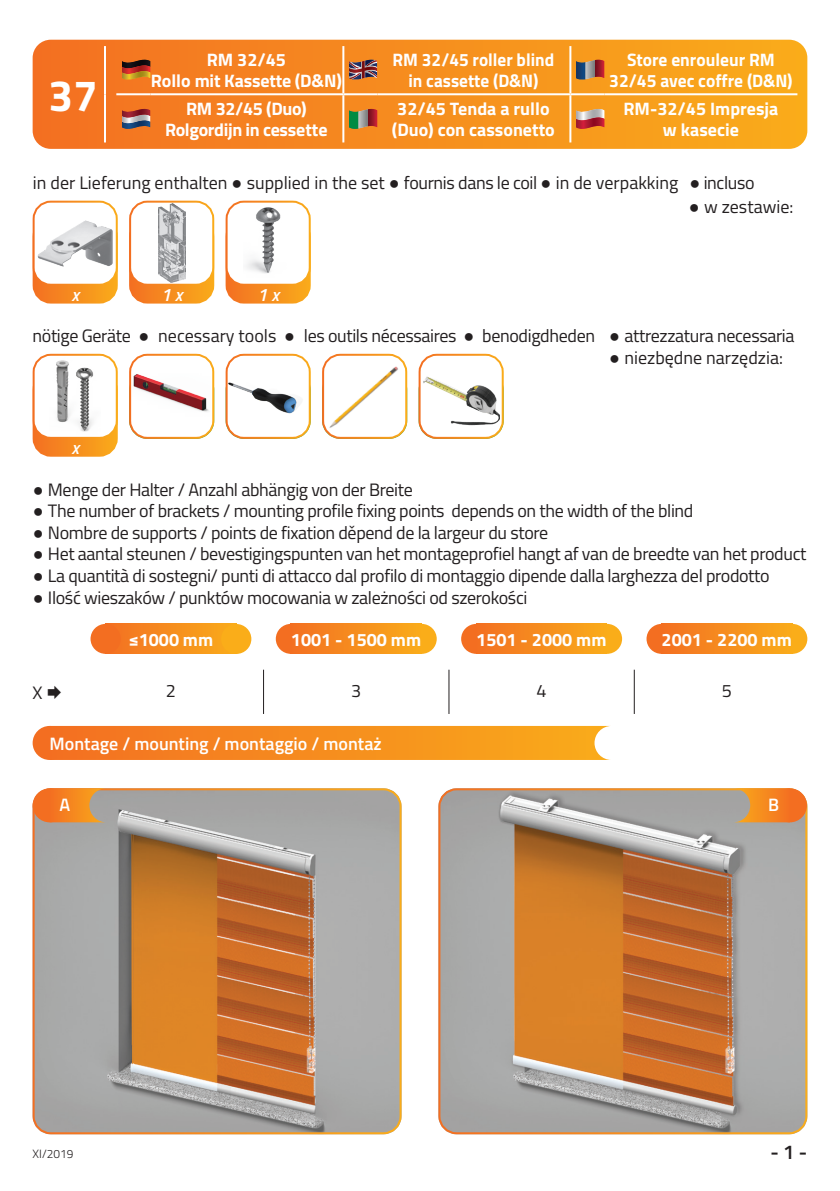
<style>
.page{position:relative;width:840px;height:1191px;background:#fff}
.page>*{position:absolute;margin:0;border:0;box-sizing:border-box;transform-origin:0 0}
.t1{font:700 44px "Titillium";color:#fff}
.t2{font:600 20px "Titillium";color:#231f20}
.t3{font:18px "Titillium";letter-spacing:-.02em;color:#231f20}
.t4{font:700 18px/21.6px "Titillium";color:#fff;text-align:center}
.t5{font:18px "Titillium";color:#231f20}
.t6{font:600 18px "Titillium";color:#fff}
.t7{font:700 18px/21.6px "Titillium";color:#fff;text-align:center;scale:.96 1}
.t8{font:700 18px/21.6px "Titillium";letter-spacing:-.02em;color:#fff;text-align:center}
.t9{font:italic 600 18px "Titillium";color:#fff}
.t10{font:300 12px "Titillium";color:#231f20}
.s1{font-family:"Arial"}
</style>
<div class="page">
<svg style="left:132px;top:277px;width:81px;height:25px"></svg>
<div style="left:129px;top:218px;width:85px;height:85px;border:2px solid #fff;border-radius:17px"></div>
<div style="left:130px;top:202px;width:83px;height:83px;background:#fff;border-radius:17px"></div>
<img style="left:158px;top:204px;width:27px;height:79px">
<div style="left:129px;top:201px;width:85px;height:85px;border:2px solid #fff;border-radius:17px"></div>
<svg style="left:228px;top:277px;width:81px;height:25px"></svg>
<div style="left:225px;top:218px;width:85px;height:85px;border:2px solid #fff;border-radius:17px"></div>
<div style="left:226px;top:202px;width:83px;height:83px;background:#fff;border-radius:17px"></div>
<img style="left:246px;top:207px;width:35px;height:66px">
<div style="left:225px;top:201px;width:85px;height:85px;border:2px solid #fff;border-radius:17px"></div>
<div style="left:33px;top:726px;width:34px;height:34px;background:#f36e21;border-radius:50%"></div>
<svg style="left:54px;top:726px;width:556px;height:34px;background:#f68f22"></svg>
<img style="left:33px;top:788px;width:368px;height:346px">
<div style="left:33px;top:788px;width:368px;height:346px;border:2px solid #fff;border-radius:17px"></div>
<div style="left:33px;top:788px;width:34px;height:34px;background:#f36e21;border-radius:50%"></div>
<svg style="left:53px;top:788px;width:53px;height:34px"></svg>
<img style="left:441px;top:788px;width:365px;height:346px">
<div style="left:438px;top:788px;width:368px;height:346px;border:2px solid #fff;border-radius:17px"></div>
<div style="left:772px;top:788px;width:34px;height:34px;background:#f36e21;border-radius:50%"></div>
<svg style="left:732px;top:788px;width:56px;height:34px"></svg>
<div style="left:275px;top:624px;width:31px;height:30px;background:#f36e21;border-radius:50%"></div>
<div style="left:406px;top:624px;width:30px;height:30px;background:#faad19;border-radius:50%"></div>
<div style="left:290px;top:624px;width:131px;height:30px;background:linear-gradient(to right,#f36f22,#f9ab1a)"></div>
<div style="left:461px;top:624px;width:30px;height:30px;background:#f36e21;border-radius:50%"></div>
<div style="left:591px;top:624px;width:30px;height:30px;background:#faad19;border-radius:50%"></div>
<div style="left:476px;top:624px;width:130px;height:30px;background:linear-gradient(to right,#f37022,#f9ab1a)"></div>
<div style="left:646px;top:624px;width:30px;height:30px;background:#f36e21;border-radius:50%"></div>
<div style="left:776px;top:624px;width:30px;height:30px;background:#faad19;border-radius:50%"></div>
<div style="left:661px;top:624px;width:130px;height:30px;background:linear-gradient(to right,#f36f22,#f9aa1a)"></div>
<hr style="left:263px;top:669px;width:1px;height:45px;background:#231f20">
<hr style="left:448px;top:669px;width:1px;height:45px;background:#231f20">
<hr style="left:633px;top:669px;width:1px;height:45px;background:#231f20">
<div style="left:106px;top:624px;width:130px;height:30px;background:linear-gradient(to right,#f37022,#f9ab1a)"></div>
<div style="left:90px;top:624px;width:31px;height:30px;background:#f36e21;border-radius:50%"></div>
<div style="left:221px;top:624px;width:30px;height:30px;background:#faad19;border-radius:50%"></div>
<svg style="left:36px;top:430px;width:79px;height:24px"></svg>
<div style="left:33px;top:372px;width:85px;height:85px;border:2px solid #fff;border-radius:17px"></div>
<div style="left:34px;top:355px;width:83px;height:83px;background:#fff;border-radius:17px"></div>
<img style="left:56px;top:360px;width:38px;height:72px">
<div style="left:33px;top:354px;width:85px;height:85px;border:2px solid #fff;border-radius:17px"></div>
<img style="left:423px;top:376px;width:76px;height:54px">
<div style="left:418px;top:354px;width:85px;height:85px;border:2px solid #fff;border-radius:17px"></div>
<img style="left:228px;top:382px;width:72px;height:32px">
<div style="left:225px;top:354px;width:85px;height:85px;border:2px solid #fff;border-radius:17px"></div>
<img style="left:325px;top:356px;width:82px;height:80px">
<div style="left:322px;top:354px;width:85px;height:85px;border:2px solid #fff;border-radius:17px"></div>
<img style="left:133px;top:374px;width:76px;height:38px">
<div style="left:129px;top:354px;width:85px;height:85px;border:2px solid #fff;border-radius:17px"></div>
<svg style="left:34px;top:277px;width:81px;height:25px"></svg>
<div style="left:33px;top:218px;width:85px;height:85px;border:2px solid #fff;border-radius:17px"></div>
<div style="left:34px;top:202px;width:83px;height:83px;background:#fff;border-radius:17px"></div>
<img style="left:38px;top:220px;width:74px;height:46px">
<div style="left:33px;top:201px;width:85px;height:85px;border:2px solid #fff;border-radius:17px"></div>
<svg style="left:33px;top:40px;width:773px;height:109px;background:#f68e1f"></svg>
<hr style="left:342px;top:46px;width:2px;height:47px;background:#fff">
<hr style="left:569px;top:46px;width:2px;height:47px;background:#fff">
<hr style="left:116px;top:93px;width:34px;height:2px;background:#fff">
<hr style="left:150px;top:93px;width:193px;height:2px;background:#fff">
<hr style="left:343px;top:93px;width:34px;height:2px;background:#fff">
<hr style="left:342px;top:95px;width:2px;height:47px;background:#fff">
<hr style="left:377px;top:93px;width:193px;height:2px;background:#fff">
<hr style="left:570px;top:93px;width:34px;height:2px;background:#fff">
<hr style="left:569px;top:95px;width:2px;height:47px;background:#fff">
<hr style="left:604px;top:93px;width:193px;height:2px;background:#fff">
<hr style="left:104px;top:46px;width:2px;height:48px;background:#fff">
<hr style="left:104px;top:94px;width:2px;height:48px;background:#fff">
<img style="left:122px;top:60px;width:28px;height:5px">
<img style="left:122px;top:65px;width:28px;height:6px">
<img style="left:122px;top:71px;width:28px;height:8px">
<svg style="left:349px;top:60px;width:28px;height:20px"></svg>
<img style="left:575px;top:60px;width:29px;height:19px">
<img style="left:122px;top:123px;width:28px;height:6px">
<img style="left:122px;top:117px;width:28px;height:6px">
<img style="left:122px;top:109px;width:28px;height:8px">
<svg style="left:349px;top:109px;width:28px;height:20px"></svg>
<img style="left:358px;top:109px;width:19px;height:19px">
<img style="left:575px;top:109px;width:29px;height:8px">
<img style="left:575px;top:117px;width:29px;height:12px">
<h1 class="t1" style="left:49px;top:62px;width:51px">37</h1>
<p class="t4" style="left:151px;top:48px;width:192px">RM 32/45<br>Rollo mit Kassette (D&amp;N)</p>
<p class="t7" style="left:392px;top:48px;width:170px">RM 32/45 roller blind in cassette (D&amp;N)</p>
<p class="t4" style="left:609px;top:48px;width:185px">Store enrouleur RM<br>32/45 avec coffre (D&amp;N)</p>
<p class="t8" style="left:165px;top:97px;width:164px">RM 32/45 (Duo)<br>Rolgordijn in cessette</p>
<p class="t4" style="left:392px;top:97px;width:164px;text-align:left">32/45 Tenda a rullo (Duo) con cassonetto</p>
<p class="t4" style="left:623px;top:97px;width:156px">RM-32/45 Impresja w kasecie</p>
<p class="t5" style="left:33px;top:170px;width:722px">in der Lieferung enthalten <span class="s1">●</span> supplied in the set <span class="s1">●</span> fournis dans le coil <span class="s1">●</span> in de verpakking <span class="s1">●</span> incluso</p>
<p class="t5" style="left:688px;top:194px;width:106px"><span class="s1">●</span> w zestawie:</p>
<p class="t9" style="left:71px;top:281px;width:9px">x</p>
<p class="t9" style="left:161px;top:281px;width:23px">1 x</p>
<p class="t9" style="left:257px;top:281px;width:23px">1 x</p>
<p class="t3" style="left:33px;top:323px;width:763px">nötige Geräte <span class="s1">●</span> necessary tools <span class="s1">●</span> les outils nécessaires <span class="s1">●</span> benodigdheden <span class="s1">●</span> attrezzatura necessaria</p>
<p class="t5" style="left:609px;top:344px;width:175px"><span class="s1">●</span> niezbędne narzędzia:</p>
<p class="t9" style="left:71px;top:434px;width:9px">x</p>
<p class="t3" style="left:33px;top:476px;width:381px"><span class="s1">●</span> Menge der Halter / Anzahl abhängig von der Breite</p>
<p class="t3" style="left:33px;top:498px;width:661px"><span class="s1">●</span> The number of brackets / mounting profile fixing points depends on the width of the blind</p>
<p class="t3" style="left:33px;top:519px;width:517px"><span class="s1">●</span> Nombre de supports / points de fixation děpend de la largeur du store</p>
<p class="t3" style="left:33px;top:541px;width:774px"><span class="s1">●</span> Het aantal steunen / bevestigingspunten van het montageprofiel hangt af van de breedte van het product</p>
<p class="t3" style="left:33px;top:562px;width:738px"><span class="s1">●</span> La quantità di sostegni/ punti di attacco dal profilo di montaggio dipende dalla larghezza del prodotto</p>
<p class="t3" style="left:33px;top:584px;width:496px"><span class="s1">●</span> Ilość wieszaków / punktów mocowania w zależności od szerokości</p>
<p class="t4" style="left:129px;top:627px;width:86px">≤1000 mm</p>
<p class="t4" style="left:291px;top:627px;width:132px">1001 - 1500 mm</p>
<p class="t4" style="left:476px;top:627px;width:132px">1501 - 2000 mm</p>
<p class="t4" style="left:661px;top:627px;width:132px">2001 - 2200 mm</p>
<p class="t3" style="left:33px;top:679px;width:12px">X</p>
<p class="t3" style="left:166px;top:678px;width:12px">2</p>
<p class="t3" style="left:351px;top:678px;width:12px">3</p>
<p class="t3" style="left:536px;top:678px;width:12px">4</p>
<p class="t3" style="left:721px;top:678px;width:12px">5</p>
<p class="t6" style="left:50px;top:730px;width:333px">Montage / mounting / montaggio / montaż</p>
<p class="t6" style="left:60px;top:790px;width:12px">A</p>
<p class="t6" style="left:767px;top:790px;width:13px">B</p>
<p class="t10" style="left:33px;top:1145px;width:42px">XI/2019</p>
<p class="t2" style="left:770px;top:1137px;width:38px">- 1 -</p>
</div>
